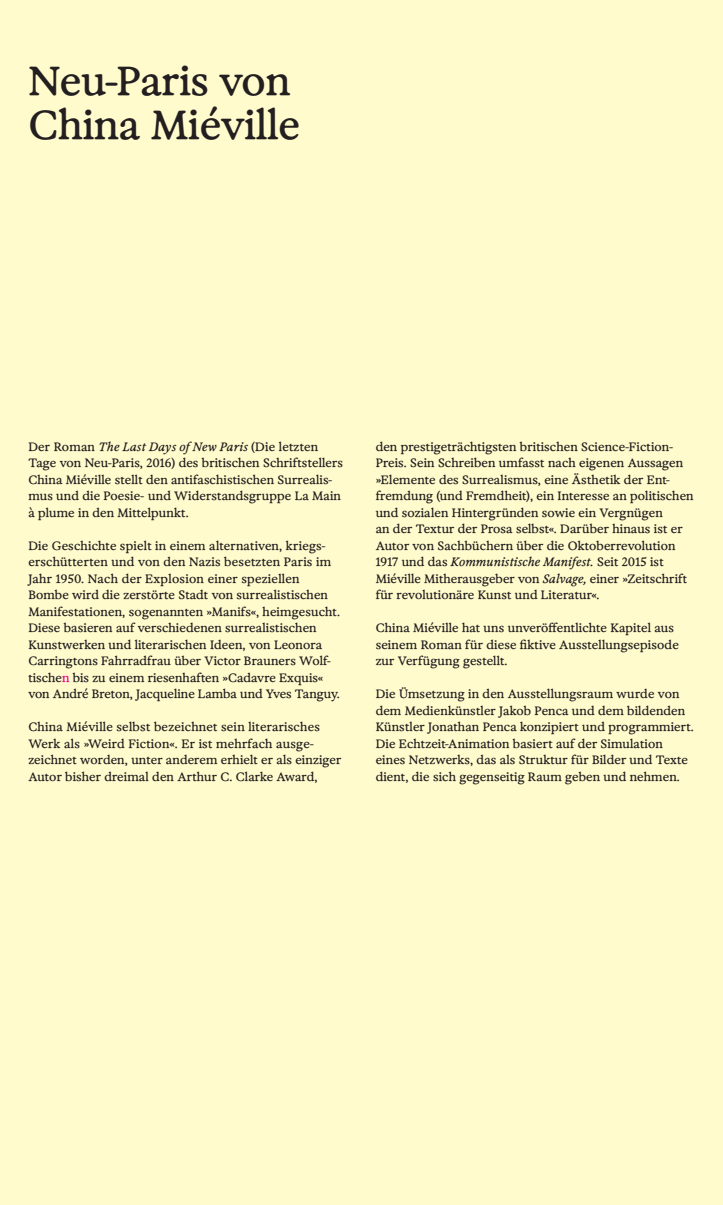
<style>
.page{position:relative;width:723px;height:1205px;background:#fffbcc}
.page>*{position:absolute;margin:0;border:0;box-sizing:border-box;transform-origin:0 0}
.t1{font:40px/44px "Exposure 10 Regular";color:#231f20}
.t2{font:12px/16.5px "Exposure 10 Regular";letter-spacing:.01em;color:#231f20}
.t3{font:12px "Exposure 10 Italic";letter-spacing:.01em;color:#231f20}
.s1{font-family:"Exposure 10 Regular"}
.s2{color:#ed028c}
.s3{font-family:"Exposure 10 Italic"}
</style>
<div class="page">
<h1 class="t1" style="left:28px;top:57px;width:273px">Neu-Paris von<br>China Miéville</h1>
<p class="t3" style="left:28px;top:438px;width:291px"><span class="s1">Der Roman</span> The Last Days of New Paris <span class="s1">(Die letzten</span></p>
<p class="t2" style="left:28px;top:454px;width:316px">Tage von Neu-Paris, 2016) des britischen Schriftstellers China Miéville stellt den antifaschistischen Surrealis&shy;mus und die Poesie- und Widerstandsgruppe La Main à plume in den Mittelpunkt.</p>
<p class="t2" style="left:28px;top:537px;width:313px">Die Geschichte spielt in einem alternativen, kriegs&shy;erschütterten und von den Nazis besetzten Paris im Jahr 1950. Nach der Explosion einer speziellen Bombe wird die zerstörte Stadt von surrealistischen Manifestationen, sogenannten »Manifs«, heimgesucht.<br>Diese basieren auf verschiedenen surrealistischen Kunstwerken und literarischen Ideen, von Leonora Carringtons Fahrradfrau über Victor Brauners Wolf&shy;tische<span class="s2">n</span> bis zu einem riesenhaften »Cadavre Exquis« von André Breton, Jacqueline Lamba und Yves Tanguy.</p>
<p class="t2" style="left:28px;top:718px;width:314px">China Miéville selbst bezeichnet sein literarisches Werk als »Weird Fiction«. Er ist mehrfach ausge&shy;zeichnet worden, unter anderem erhielt er als einziger Autor bisher dreimal den Arthur C. Clarke Award,</p>
<p class="t2" style="left:376px;top:438px;width:319px">den prestigeträchtigsten britischen Science-Fiction-Preis. Sein Schreiben umfasst nach eigenen Aussagen »Elemente des Surrealismus, eine Ästhetik der Ent&shy;fremdung (und Fremdheit), ein Interesse an politischen und sozialen Hintergründen sowie ein Vergnügen<br>an der Textur der Prosa selbst«. Darüber hinaus ist er Autor von Sachbüchern über die Oktoberrevolution</p>
<p class="t3" style="left:376px;top:553px;width:289px"><span class="s1">1917 und das</span> Kommunistische Manifest. <span class="s1">Seit 2015 ist</span></p>
<p class="t2" style="left:376px;top:570px;width:313px">Miéville Mitherausgeber von <span class="s3">Salvage,</span> einer »Zeitschrift für revolutionäre Kunst und Literatur«.</p>
<p class="t2" style="left:376px;top:619px;width:305px">China Miéville hat uns unveröffentlichte Kapitel aus seinem Roman für diese fiktive Ausstellungsepisode zur Verfügung gestellt.</p>
<p class="t2" style="left:376px;top:685px;width:320px">Die Ümsetzung in den Ausstellungsraum wurde von dem Medienkünstler Jakob Penca und dem bildenden Künstler Jonathan Penca konzipiert und programmiert.<br>Die Echtzeit-Animation basiert auf der Simulation eines Netzwerks, das als Struktur für Bilder und Texte dient, die sich gegenseitig Raum geben und nehmen.</p>
</div>
